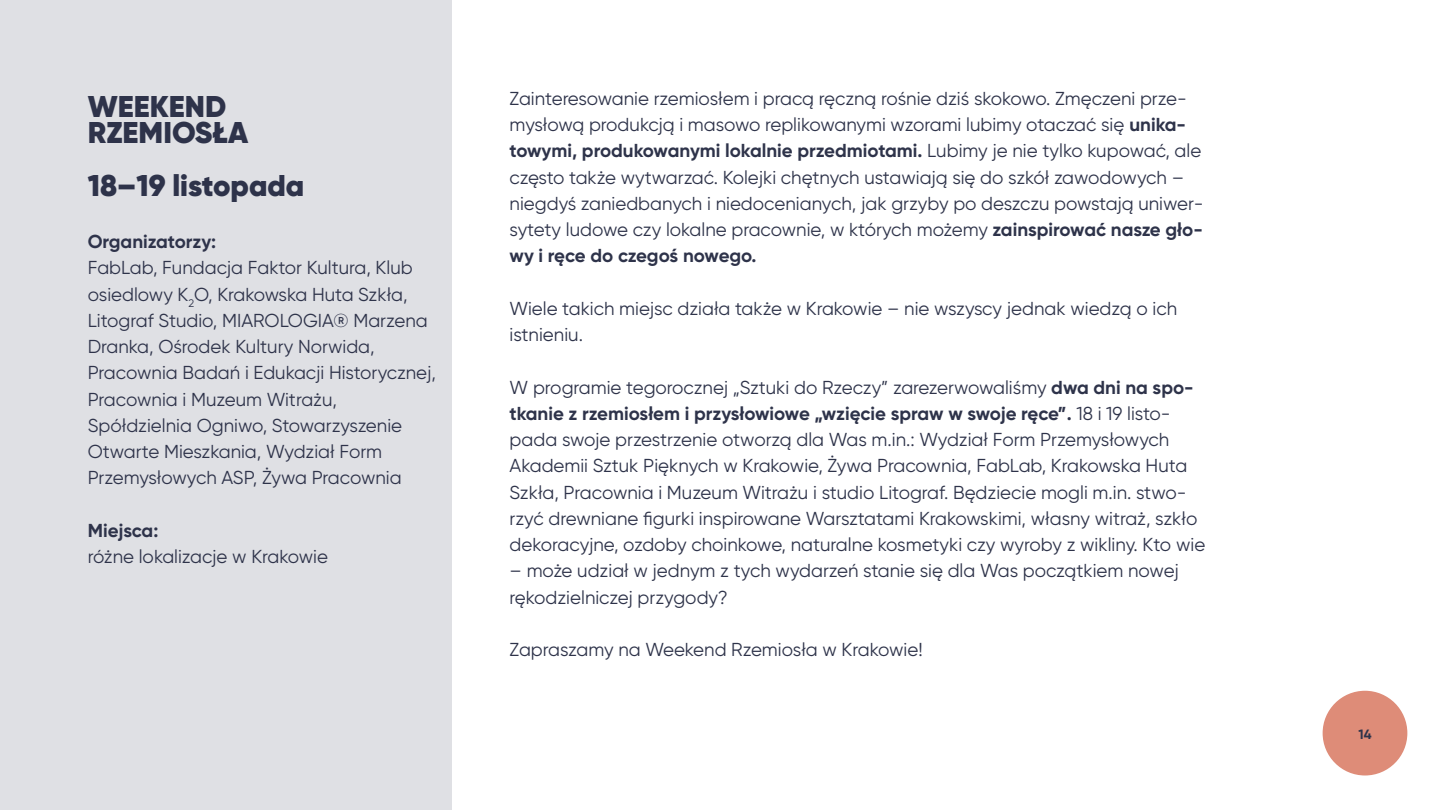
<style>
.page{position:relative;width:1440px;height:810px;background:#fff}
.page>*{position:absolute;margin:0;border:0;box-sizing:border-box;transform-origin:0 0}
.t1{font:900 30px/26.2px "Gilroy";color:#2e334a}
.t2{font:18.75px/26.2px "Gilroy";color:#2e334a}
.t3{font:700 18.75px "Gilroy";color:#2e334a}
.t4{font:700 13.5px "Gilroy";color:#2e334a}
.s1{font-weight:700}
</style>
<div class="page">
<div style="left:1323px;top:691px;width:84px;height:85px;background:#de8c78;border-radius:50%"></div>
<div style="left:0;top:0;width:452px;height:810px;background:#dfe0e4"></div>
<h1 class="t1" style="left:88px;top:93px;width:162px">WEEKEND<br>RZEMIOSŁA</h1>
<h1 class="t1" style="left:88px;top:172px;width:218px">18–19 listopada</h1>
<p class="t3" style="left:88px;top:230px;width:130px">Organizatorzy:</p>
<p class="t2" style="left:88px;top:255px;width:350px">FabLab, Fundacja Faktor Kultura, Klub osiedlowy K<sub>2</sub>O, Krakowska Huta Szkła, Litograf Studio, MIAROLOGIA® Marzena Dranka, Ośrodek Kultury Norwida, Pracownia Badań i Edukacji Historycznej, Pracownia i Muzeum Witrażu, Spółdzielnia Ogniwo, Stowarzyszenie Otwarte Mieszkania, Wydział Form Przemysłowych ASP, Żywa Pracownia</p>
<p class="t3" style="left:88px;top:519px;width:72px">Miejsca:</p>
<p class="t2" style="left:88px;top:543px;width:242px">różne lokalizacje w Krakowie</p>
<p class="t2" style="left:510px;top:85px;width:695px">Zainteresowanie rzemiosłem i pracą ręczną rośnie dziś skokowo. Zmęczeni prze&shy;mysłową produkcją i masowo replikowanymi wzorami lubimy otaczać się <span class="s1">unika&shy;towymi, produkowanymi lokalnie przedmiotami.</span> Lubimy je nie tylko kupować, ale często także wytwarzać. Kolejki chętnych ustawiają się do szkół zawodowych – niegdyś zaniedbanych i niedocenianych, jak grzyby po deszczu powstają uniwer&shy;sytety ludowe czy lokalne pracownie, w których możemy <span class="s1">zainspirować nasze gło&shy;wy i ręce do czegoś nowego.</span></p>
<p class="t2" style="left:510px;top:295px;width:669px">Wiele takich miejsc działa także w Krakowie – nie wszyscy jednak wiedzą o ich istnieniu.</p>
<p class="t2" style="left:510px;top:374px;width:697px">W programie tegorocznej „Sztuki do Rzeczy” zarezerwowaliśmy <span class="s1">dwa dni na spo&shy;tkanie z rzemiosłem i przysłowiowe „wzięcie spraw w swoje ręce”.</span> 18 i 19 listo&shy;pada swoje przestrzenie otworzą dla Was m.in.: Wydział Form Przemysłowych Akademii Sztuk Pięknych w Krakowie, Żywa Pracownia, FabLab, Krakowska Huta Szkła, Pracownia i Muzeum Witrażu i studio Litograf. Będziecie mogli m.in. stwo&shy;rzyć drewniane figurki inspirowane Warsztatami Krakowskimi, własny witraż, szkło dekoracyjne, ozdoby choinkowe, naturalne kosmetyki czy wyroby z wikliny. Kto wie</p>
<p class="t2" style="left:510px;top:558px;width:671px">– może udział w jednym z tych wydarzeń stanie się dla Was początkiem nowej rękodzielniczej przygody?</p>
<p class="t2" style="left:510px;top:636px;width:415px">Zapraszamy na Weekend Rzemiosła w Krakowie!</p>
<p class="t4" style="left:1358px;top:725px;width:15px">14</p>
</div>
